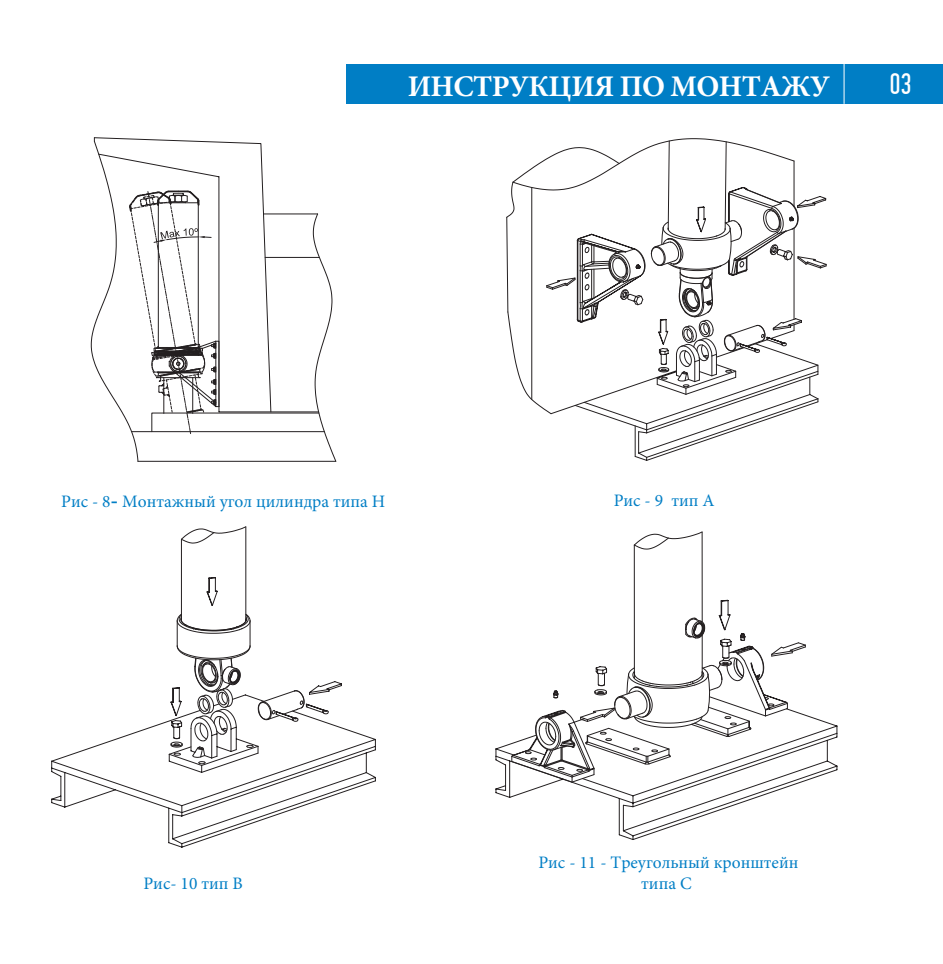
<style>
.page{position:relative;width:943px;height:964px;background:#fff}
.page>*{position:absolute;margin:0;border:0;box-sizing:border-box;transform-origin:0 0}
.t1{font:700 30px "Minion Pro";letter-spacing:-.02em;color:#fff}
.t2{font:29.75px "PF Din Text Comp Pro";color:#fff}
.t3{font:17.5px/20.5px "Minion Pro";color:#007ec5;text-align:center}
.s1{font-family:"PF Din Display Pro";font-weight:500}
</style>
<div class="page">
<div style="left:346px;top:64px;width:596px;height:40px;background:#007ec5"></div>
<hr style="left:843px;top:64px;width:1px;height:40px;background:#fff">
<svg style="left:91px;top:141px;width:245px;height:321px"></svg>
<svg style="left:181px;top:526px;width:65px;height:17px"></svg>
<hr style="left:181px;top:539px;width:1px;height:81px;background:#231f20">
<hr style="left:245px;top:527px;width:1px;height:93px;background:#231f20">
<svg style="left:51px;top:577px;width:325px;height:270px"></svg>
<svg style="left:169px;top:614px;width:173px;height:159px"></svg>
<svg style="left:506px;top:138px;width:320px;height:323px"></svg>
<hr style="left:701px;top:532px;width:1px;height:90px;background:#231f20">
<svg style="left:553px;top:600px;width:252px;height:108px"></svg>
<svg style="left:633px;top:531px;width:69px;height:18px"></svg>
<svg style="left:495px;top:708px;width:342px;height:132px"></svg>
<h1 class="t1" style="left:407px;top:65px;width:424px">ИНСТРУКЦИЯ ПО МОНТАЖУ</h1>
<h2 class="t2" style="left:889px;top:67px;width:24px">03</h2>
<p class="t3" style="left:61px;top:491px;width:325px">Рис - 8<span class="s1">-</span> Монтажный угол цилиндра типа H</p>
<p class="t3" style="left:143px;top:873px;width:101px">Рис- 10 тип B</p>
<p class="t3" style="left:613px;top:490px;width:102px">Рис - 9 тип А</p>
<p class="t3" style="left:538px;top:852px;width:261px">Рис - 11 - Треугольный кронштейн типа C</p>
</div>
